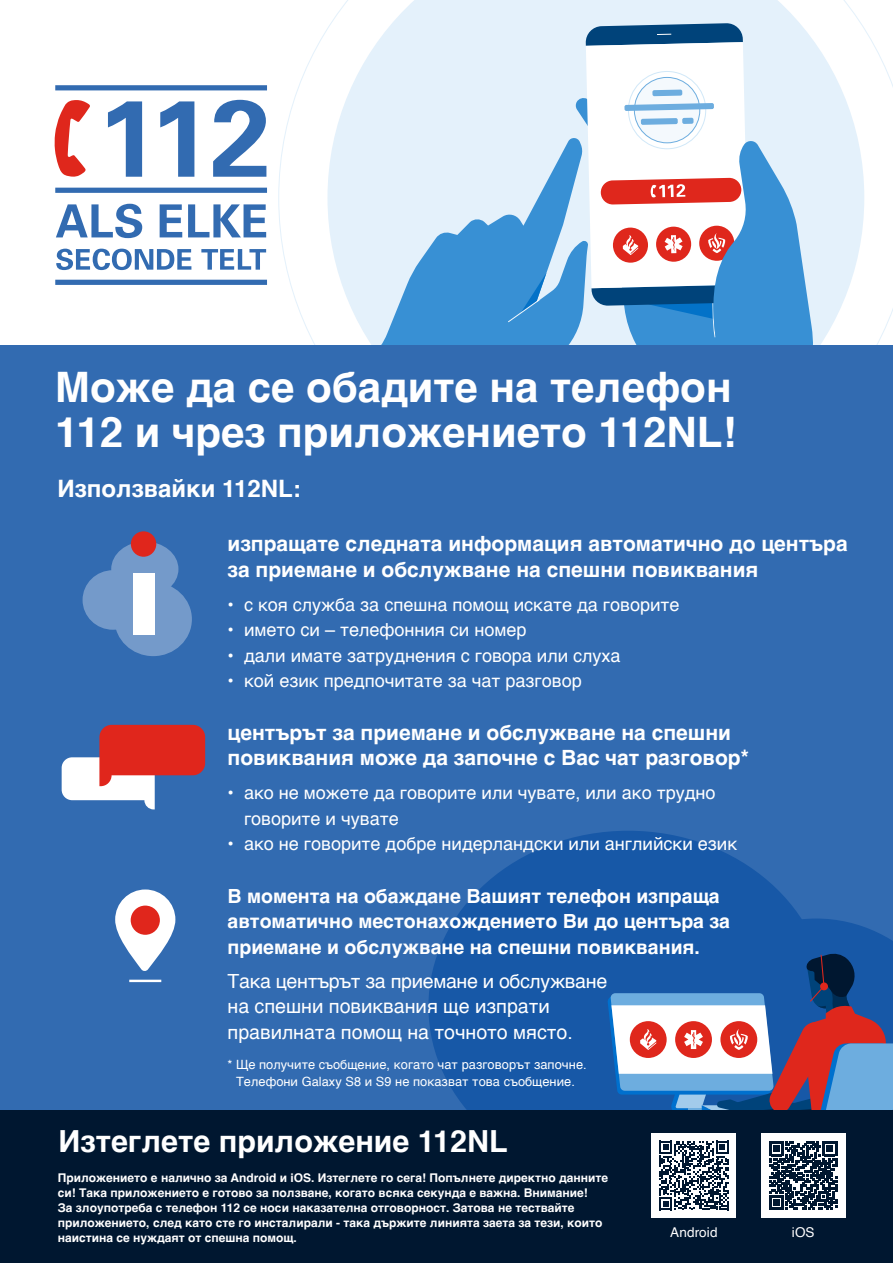
<style>
.page{position:relative;width:893px;height:1263px;background:#fff}
.page>*{position:absolute;margin:0;border:0;box-sizing:border-box;transform-origin:0 0}
.t1{font:700 42px/45px "Helvetica";color:#fff}
.t2{font:700 30.45px "Helvetica";color:#fff}
.t3{font:700 24px "Helvetica";color:#fff}
.t4{font:700 21px/25.5px "Helvetica";color:#fff}
.t5{font:700 19.5px/25.5px "Helvetica";color:#fff}
.t6{font:19.5px/25.5px "Helvetica";color:#fff}
.t7{font:18px/25.5px "Helvetica";color:#fff}
.t8{font:13.5px "Helvetica";letter-spacing:.01em;color:#fff}
.t9{font:12.75px/17.2px "Helvetica";letter-spacing:.005em;color:#fff;text-align:center}
.t10{font:700 12px/15px "Helvetica";color:#fff}
</style>
<div class="page">
<svg style="left:278px;top:0;width:615px;height:345px"></svg>
<svg style="left:314px;top:137px;width:261px;height:208px;background:#a7ceed"></svg>
<svg style="left:507px;top:273px;width:39px;height:50px;background:#3f94d5"></svg>
<svg style="left:575px;top:23px;width:239px;height:322px"></svg>
<div style="left:682px;top:118px;width:11px;height:6px;background:#6daddf;border-radius:2px"></div>
<div style="left:0;top:345px;width:893px;height:918px;background:#326bb1"></div>
<div style="left:428px;top:831px;width:400px;height:351px;background:#1758a7;border-radius:50%"></div>
<svg style="left:802px;top:918px;width:91px;height:35px;fill:#1758a7"></svg>
<svg style="left:607px;top:953px;width:286px;height:157px"></svg>
<div style="left:55px;top:85px;width:212px;height:5px;background:#326bb1"></div>
<div style="left:55px;top:188px;width:212px;height:5px;background:#326bb1"></div>
<div style="left:55px;top:280px;width:212px;height:5px;background:#326bb1"></div>
<svg style="left:54px;top:100px;width:36px;height:77px"></svg>
<svg style="left:56px;top:204px;width:86px;height:34px"></svg>
<svg style="left:160px;top:204px;width:22px;height:33px"></svg>
<svg style="left:188px;top:204px;width:78px;height:33px"></svg>
<svg style="left:56px;top:249px;width:135px;height:21px"></svg>
<svg style="left:201px;top:249px;width:65px;height:21px"></svg>
<svg style="left:108px;top:101px;width:34px;height:76px"></svg>
<svg style="left:160px;top:101px;width:34px;height:76px"></svg>
<svg style="left:213px;top:100px;width:53px;height:77px"></svg>
<div style="left:0;top:1110px;width:893px;height:153px;background:#001730"></div>
<div style="left:83px;top:570px;width:60px;height:60px;background:#749aca;border-radius:50%"></div>
<div style="left:115px;top:582px;width:77px;height:74px;background:#749aca;border-radius:50%"></div>
<div style="left:111px;top:541px;width:67px;height:56px;background:#749aca;border-radius:50%"></div>
<div style="left:133px;top:573px;width:21px;height:62px;background:#fff"></div>
<div style="left:131px;top:531px;width:25px;height:26px;background:#e0261c;border-radius:50%"></div>
<div style="left:761px;top:1133px;width:84px;height:85px;background:#fff"></div>
<svg style="left:769px;top:1142px;width:68px;height:67px"></svg>
<div style="left:652px;top:1133px;width:84px;height:85px;background:#fff"></div>
<svg style="left:659px;top:1141px;width:70px;height:69px"></svg>
<svg style="left:115px;top:889px;width:60px;height:82px"></svg>
<div style="left:131px;top:905px;width:29px;height:30px;background:#e0261c;border-radius:50%"></div>
<hr style="left:129px;top:980px;width:32px;height:2px;background:#fff">
<svg style="left:62px;top:725px;width:143px;height:84px"></svg>
<h1 class="t1" style="left:55px;top:365px;width:683px">Може да се обадите на телефон<br>112 и чрез приложението 112NL!</h1>
<h3 class="t3" style="left:57px;top:469px;width:245px">Използвайки 112NL:</h3>
<h3 class="t4" style="left:227px;top:531px;width:622px">изпращате следната информация автоматично до центъра за приемане и обслужване на спешни повиквания</h3>
<h3 class="t7" style="left:227px;top:592px;width:454px">• с коя служба за спешна помощ искате да говорите</h3>
<h3 class="t7" style="left:227px;top:618px;width:300px">• името си – телефонния си номер</h3>
<h3 class="t7" style="left:227px;top:643px;width:395px">• дали имате затруднения с говора или слуха</h3>
<h3 class="t7" style="left:227px;top:669px;width:356px">• кой език предпочитате за чат разговор</h3>
<h3 class="t4" style="left:227px;top:720px;width:523px">центърът за приемане и обслужване на спешни повиквания може да започне с Вас чат разговор*</h3>
<h3 class="t7" style="left:244px;top:781px;width:473px;text-indent:-17px">• ако не можете да говорите или чувате, или ако трудно говорите и чувате</h3>
<h3 class="t7" style="left:227px;top:832px;width:511px">• ако не говорите добре нидерландски или английски език</h3>
<h3 class="t5" style="left:227px;top:883px;width:504px">В момента на обаждане Вашият телефон изпраща автоматично местонахождението Ви до центъра за приемане и обслужване на спешни повиквания.</h3>
<h3 class="t6" style="left:227px;top:969px;width:381px">Така центърът за приемане и обслужване на спешни повиквания ще изпрати правилната помощ на точното място.</h3>
<p class="t9" style="left:227px;top:1056px;width:361px">* Ще получите съобщение, когато чат разговорът започне.<br>Телефони Galaxy S8 и S9 не показват това съобщение.</p>
<h2 class="t2" style="left:59px;top:1116px;width:450px">Изтеглете приложение 112NL</h2>
<p class="t10" style="left:58px;top:1170px;width:552px">Приложението е налично за Android и iOS. Изтеглете го сега! Попълнете директно данните си! Така приложението е готово за ползване, когато всяка секунда е важна. Внимание!<br>За злоупотреба с телефон 112 се носи наказателна отговорност. Затова не тествайте приложението, след като сте го инсталирали - така държите линията заета за тези, които наистина се нуждаят от спешна помощ.</p>
<p class="t8" style="left:670px;top:1222px;width:49px">Android</p>
<p class="t8" style="left:792px;top:1222px;width:24px">iOS</p>
</div>
